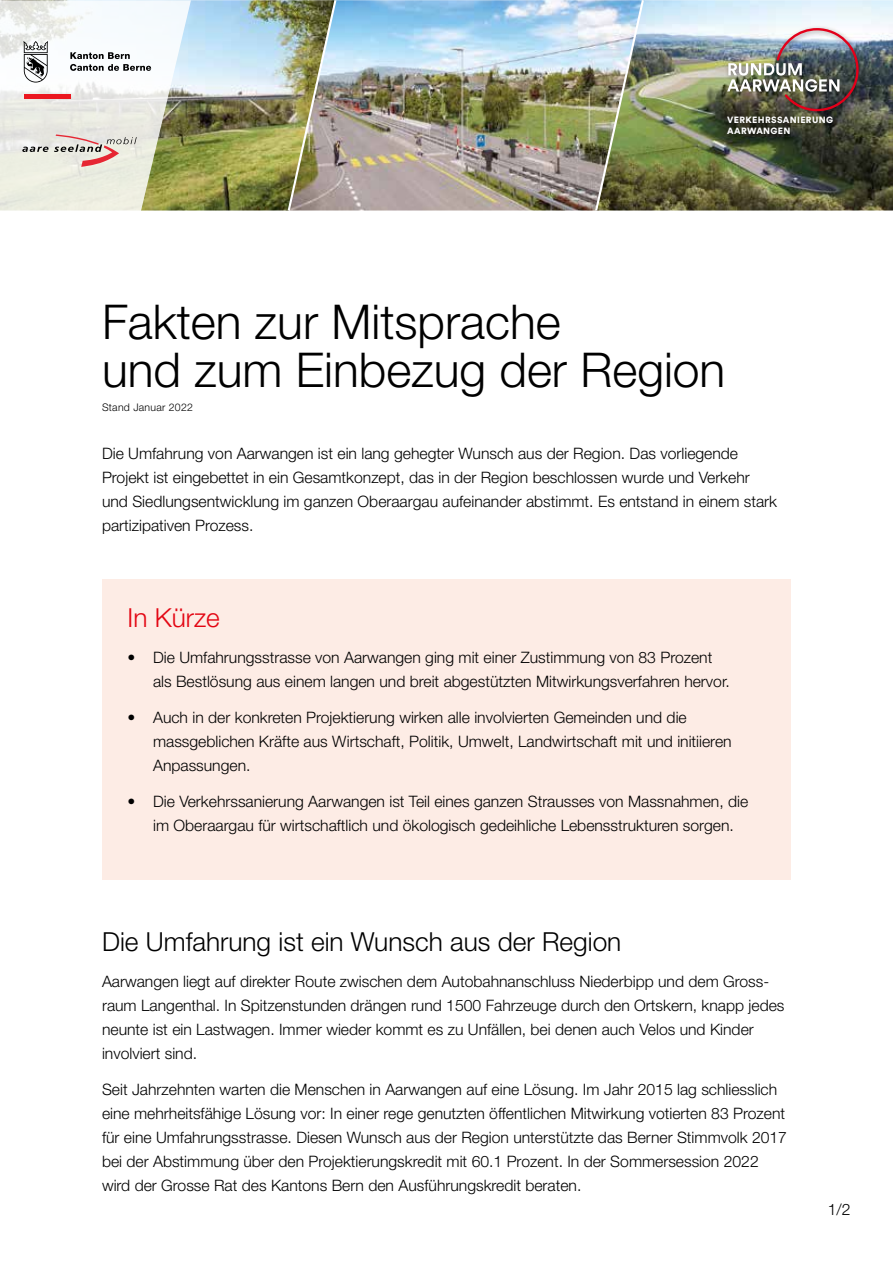
<style>
.page{position:relative;width:893px;height:1263px;background:#fff}
.page>*{position:absolute;margin:0;border:0;box-sizing:border-box;transform-origin:0 0}
.t1{font:300 48px/48px "Helvetica Neue";color:#000}
.t2{font:300 26.25px "Helvetica Neue";color:#000}
.t3{font:300 26.25px "Helvetica Neue";color:#e30613}
.t4{font:300 15.75px/24px "Helvetica Neue";color:#000}
.t5{font:300 10.5px "Helvetica Neue";letter-spacing:.025em;color:#000}
.t6{font:900 9px/10.5px "Circular XX";letter-spacing:.04em;color:#fff}
</style>
<div class="page">
<div style="left:102px;top:579px;width:689px;height:300px;background:#fdece5"></div>
<img style="left:338px;top:0;width:256px;height:211px">
<img style="left:191px;top:0;width:95px;height:211px">
<img style="left:645px;top:0;width:248px;height:211px">
<img style="left:286px;top:0;width:52px;height:211px">
<img style="left:594px;top:0;width:51px;height:211px">
<svg style="left:0;top:0;width:191px;height:211px"></svg>
<div style="left:725px;top:25px;width:141px;height:93px;background:#000;opacity:.4"></div>
<img style="left:727px;top:27px;width:133px;height:85px">
<div style="left:725px;top:114px;width:115px;height:27px;background:#000;opacity:.4"></div>
<p class="t6" style="left:727px;top:115px;width:107px">VERKEHRSSANIERUNG<br>AARWANGEN</p>
<h1 class="t1" style="left:102px;top:297px;width:625px">Fakten zur Mitsprache<br>und zum Einbezug der Region</h1>
<p class="t5" style="left:102px;top:401px;width:92px">Stand Januar 2022</p>
<p class="t4" style="left:102px;top:441px;width:677px">Die Umfahrung von Aarwangen ist ein lang gehegter Wunsch aus der Region. Das vorliegende Projekt ist eingebettet in ein Gesamtkonzept, das in der Region beschlossen wurde und Verkehr und Siedlungsentwicklung im ganzen Oberaargau aufeinander abstimmt. Es entstand in einem stark partizipativen Prozess.</p>
<h2 class="t3" style="left:128px;top:602px;width:94px">In Kürze</h2>
<p class="t4" style="left:153px;top:645px;width:578px;text-indent:-26px">• Die Umfahrungsstrasse von Aarwangen ging mit einer Zustimmung von 83 Prozent als Bestlösung aus einem langen und breit abgestützten Mitwirkungsverfahren hervor.</p>
<p class="t4" style="left:153px;top:705px;width:580px;text-indent:-26px">• Auch in der konkreten Projektierung wirken alle involvierten Gemeinden und die massgeblichen Kräfte aus Wirtschaft, Politik, Umwelt, Landwirtschaft mit und initiieren<br>Anpassungen.</p>
<p class="t4" style="left:153px;top:789px;width:597px;text-indent:-26px">• Die Verkehrssanierung Aarwangen ist Teil eines ganzen Strausses von Massnahmen, die im Oberaargau für wirtschaftlich und ökologisch gedeihliche Lebensstrukturen sorgen.</p>
<h2 class="t2" style="left:102px;top:926px;width:521px">Die Umfahrung ist ein Wunsch aus der Region</h2>
<p class="t4" style="left:102px;top:969px;width:684px">Aarwangen liegt auf direkter Route zwischen dem Autobahnanschluss Niederbipp und dem Gross&shy;raum Langenthal. In Spitzenstunden drängen rund 1500 Fahrzeuge durch den Ortskern, knapp jedes neunte ist ein Lastwagen. Immer wieder kommt es zu Unfällen, bei denen auch Velos und Kinder involviert sind.</p>
<p class="t4" style="left:102px;top:1077px;width:686px">Seit Jahrzehnten warten die Menschen in Aarwangen auf eine Lösung. Im Jahr 2015 lag schliesslich eine mehrheitsfähige Lösung vor: In einer rege genutzten öffentlichen Mitwirkung votierten 83 Prozent für eine Umfahrungsstrasse. Diesen Wunsch aus der Region unterstützte das Berner Stimmvolk 2017 bei der Abstimmung über den Projektierungskredit mit 60.1 Prozent. In der Sommersession 2022 wird der Grosse Rat des Kantons Bern den Ausführungskredit beraten.</p>
<p class="t4" style="left:828px;top:1197px;width:24px">1/2</p>
</div>
